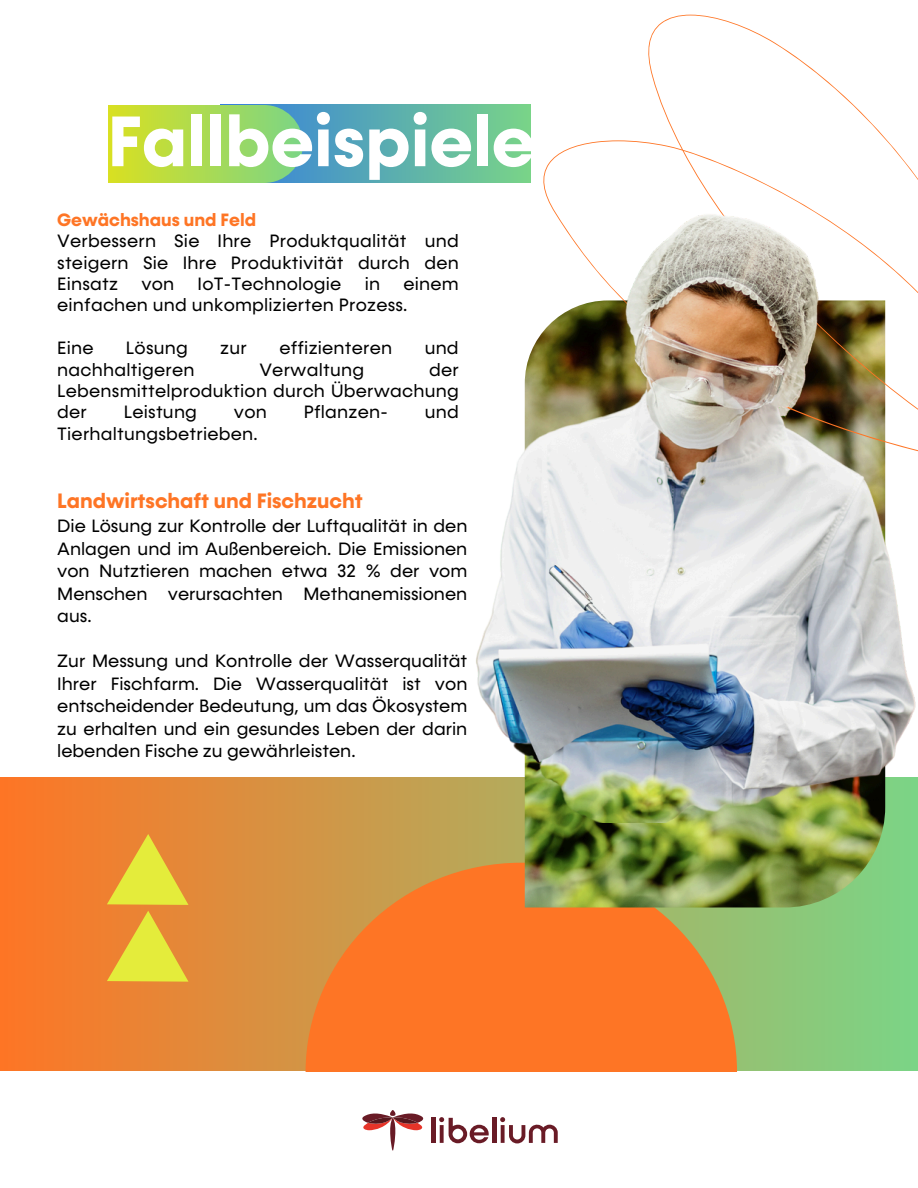
<style>
.page{position:relative;width:918px;height:1188px;background:#fff}
.page>*{position:absolute;margin:0;border:0;box-sizing:border-box;transform-origin:0 0}
.t1{font:700 72px "Konnect";color:#fff}
.t2{font:700 21px "Konnect";color:#fe7525}
.t3{font:18px/22.5px "Konnect";letter-spacing:.015em;color:#000;text-align:justify}
.t4{font:700 18px "Konnect";color:#fe7525}
</style>
<div class="page">
<svg style="left:303px;top:105px;width:228px;height:78px;background:#5fb4a8"></svg>
<svg style="left:108px;top:105px;width:195px;height:78px;background:#a8d755"></svg>
<svg style="left:0;top:777px;width:918px;height:294px;background:#cb994a"></svg>
<svg style="left:107px;top:911px;width:81px;height:71px;background:#e6b837"></svg>
<svg style="left:107px;top:834px;width:81px;height:71px;background:#e6b837"></svg>
<svg style="left:306px;top:863px;width:431px;height:209px;background:#f27d2d"></svg>
<hr style="left:431px;top:1118px;width:4px;height:25px;background:#691b26">
<hr style="left:492px;top:1118px;width:4px;height:25px;background:#691b26">
<svg style="left:439px;top:1117px;width:50px;height:26px"></svg>
<svg style="left:500px;top:1117px;width:58px;height:27px"></svg>
<svg style="left:390px;top:1130px;width:5px;height:21px"></svg>
<svg style="left:362px;top:1110px;width:61px;height:20px"></svg>
<img style="left:525px;top:823px;width:360px;height:84px">
<svg style="left:543px;top:15px;width:375px;height:170px"></svg>
<img style="left:425px;top:185px;width:493px;height:638px">
<h1 class="t1" style="left:108px;top:110px;width:429px">Fallbeispiele</h1>
<p class="t4" style="left:57px;top:212px;width:200px">Gewächshaus und Feld</p>
<p class="t3" style="left:57px;top:232px;width:403px;line-height:21.3px">Verbessern Sie Ihre Produktqualität und steigern Sie Ihre Produktivität durch den Einsatz</p>
<p class="t3" style="left:57px;top:274px;width:403px;line-height:21.3px;text-indent:346px">einem einfachen und unkomplizierten Prozess.</p>
<p class="t3" style="left:57px;top:338px;width:38px">Eine</p>
<p class="t3" style="left:126px;top:338px;width:63px">Lösung</p>
<p class="t3" style="left:220px;top:338px;width:28px">zur</p>
<p class="t3" style="left:279px;top:338px;width:114px">effizienteren</p>
<p class="t3" style="left:425px;top:338px;width:36px">und</p>
<p class="t3" style="left:57px;top:359px;width:139px">nachhaltigeren</p>
<p class="t3" style="left:259px;top:359px;width:106px">Verwaltung</p>
<p class="t3" style="left:141px;top:274px;width:34px">von</p>
<p class="t3" style="left:198px;top:274px;width:145px">IoT-Technologie</p>
<p class="t3" style="left:365px;top:274px;width:17px">in</p>
<p class="t3" style="left:57px;top:360px;width:403px;line-height:21.3px;text-indent:372px">der Lebensmittelproduktion durch Überwachung der</p>
<p class="t3" style="left:124px;top:402px;width:75px">Leistung</p>
<p class="t3" style="left:234px;top:402px;width:34px">von</p>
<p class="t3" style="left:304px;top:402px;width:85px">Pflanzen-</p>
<p class="t3" style="left:425px;top:402px;width:36px">und</p>
<p class="t3" style="left:57px;top:423px;width:202px">Tierhaltungsbetrieben.</p>
<p class="t2" style="left:57px;top:491px;width:307px">Landwirtschaft und Fischzucht</p>
<p class="t3" style="left:57px;top:516px;width:412px">Die Lösung zur Kontrolle der Luftqualität in den Anlagen und im Außenbereich. Die Emissionen von Nutztieren machen etwa 32 % der vom Menschen verursachten Methanemissionen aus.</p>
<p class="t3" style="left:57px;top:651px;width:412px">Zur Messung und Kontrolle der Wasserqualität Ihrer Fischfarm. Die Wasserqualität ist von entscheidender Bedeutung, um das Ökosystem zu erhalten und ein gesundes Leben der darin lebenden Fische zu gewährleisten.</p>
</div>
